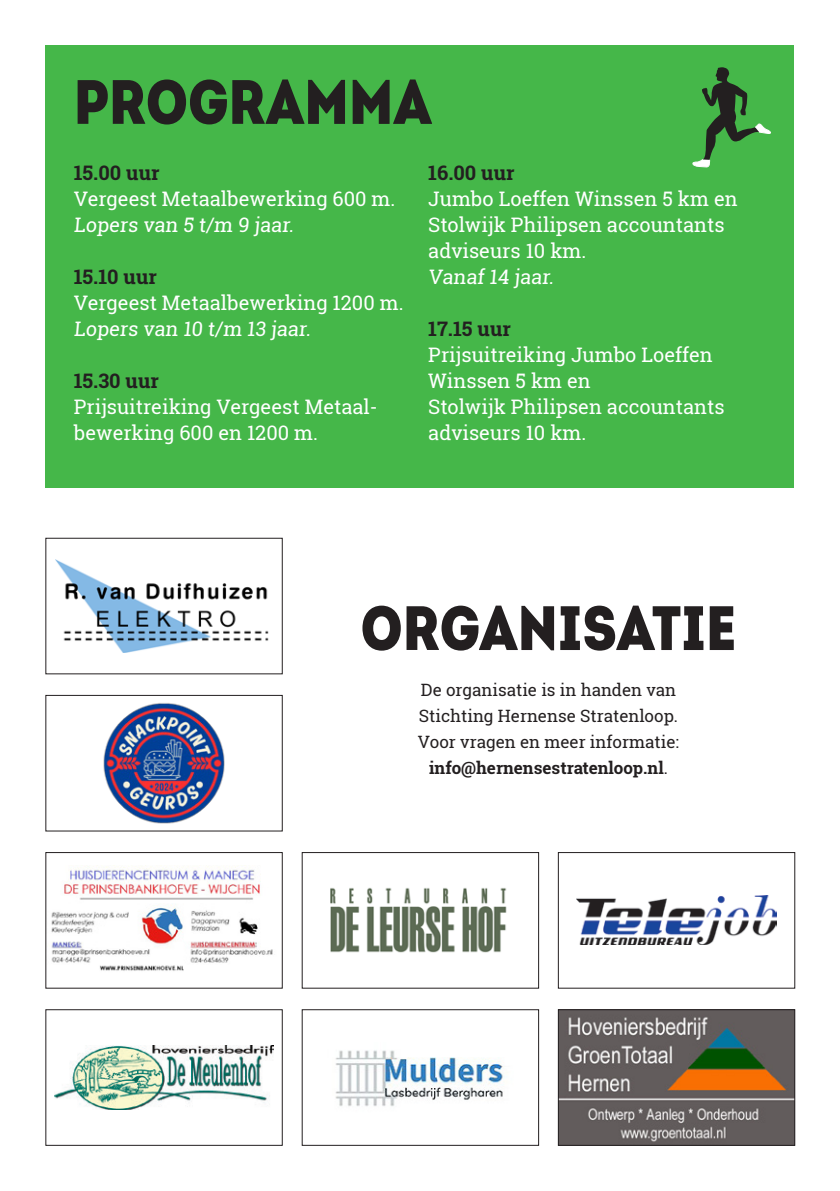
<style>
.page{position:relative;width:840px;height:1191px;background:#fff}
.page>*{position:absolute;margin:0;border:0;box-sizing:border-box;transform-origin:0 0}
.t1{font:62.6px "Intro Cond Black Free";color:#231f20}
.t2{font:20px/26px "Roboto Slab";color:#fff}
.t3{font:700 20px "Roboto Slab";color:#231f20}
.t4{font:17px/26px "Roboto Slab";color:#231f20}
.t5{font:700 17px "Roboto Slab";color:#231f20}
.s1{font-weight:400}
</style>
<div class="page">
<div style="left:45px;top:45px;width:748px;height:443px;background:#45b749"></div>
<svg style="left:692px;top:67px;width:79px;height:101px"></svg>
<img style="left:51px;top:865px;width:222px;height:106px">
<div style="left:46px;top:852px;width:236px;height:136px;border:1px solid #231f20"></div>
<img style="left:330px;top:887px;width:177px;height:66px">
<div style="left:302px;top:852px;width:236px;height:136px;border:1px solid #231f20"></div>
<img style="left:54px;top:1045px;width:219px;height:64px">
<div style="left:46px;top:1009px;width:236px;height:136px;border:1px solid #231f20"></div>
<img style="left:335px;top:1050px;width:169px;height:57px">
<div style="left:302px;top:1009px;width:236px;height:136px;border:1px solid #231f20"></div>
<img style="left:576px;top:896px;width:200px;height:49px">
<div style="left:557px;top:852px;width:237px;height:136px;border:1px solid #231f20"></div>
<img style="left:55px;top:560px;width:214px;height:92px">
<div style="left:46px;top:538px;width:236px;height:136px;border:1px solid #231f20"></div>
<img style="left:103px;top:703px;width:122px;height:121px">
<div style="left:46px;top:695px;width:236px;height:136px;border:1px solid #231f20"></div>
<img style="left:559px;top:1011px;width:233px;height:132px">
<div style="left:557px;top:1009px;width:237px;height:136px;border:1px solid #231f20"></div>
<p class="t1" style="left:74px;top:59px;width:359px">PROGRAMMA</p>
<p class="t3" style="left:74px;top:159px;width:87px">15.00 uur</p>
<p class="t2" style="left:74px;top:185px;width:323px">Vergeest Metaalbewerking 600 m.<br>Lopers van 5 t/m 9 jaar.</p>
<p class="t3" style="left:74px;top:263px;width:85px">15.10 uur</p>
<p class="t2" style="left:74px;top:289px;width:331px">Vergeest Metaalbewerking 1200 m.<br>Lopers van 10 t/m 13 jaar.</p>
<p class="t3" style="left:74px;top:367px;width:87px">15.30 uur</p>
<p class="t2" style="left:74px;top:393px;width:305px">Prijsuitreiking Vergeest Metaal&shy;bewerking 600 en 1200 m.</p>
<p class="t3" style="left:428px;top:159px;width:88px">16.00 uur</p>
<p class="t2" style="left:428px;top:185px;width:311px">Jumbo Loeffen Winssen 5 km en<br>Stolwijk Philipsen accountants adviseurs 10 km.</p>
<p class="t2" style="left:428px;top:263px;width:129px">Vanaf 14 jaar.</p>
<p class="t3" style="left:428px;top:315px;width:84px">17.15 uur</p>
<p class="t2" style="left:428px;top:341px;width:286px">Prijsuitreiking Jumbo Loeffen<br>Winssen 5 km en</p>
<p class="t2" style="left:428px;top:393px;width:298px">Stolwijk Philipsen accountants adviseurs 10 km.</p>
<p class="t1" style="left:360px;top:585px;width:377px">ORGANISATIE</p>
<p class="t4" style="left:420px;top:677px;width:256px">De organisatie is in handen van</p>
<p class="t4" style="left:417px;top:703px;width:262px">Stichting Hernense Stratenloop.<br>Voor vragen en meer informatie:</p>
<p class="t5" style="left:429px;top:756px;width:240px">info@hernensestratenloop.nl<span class="s1">.</span></p>
</div>
